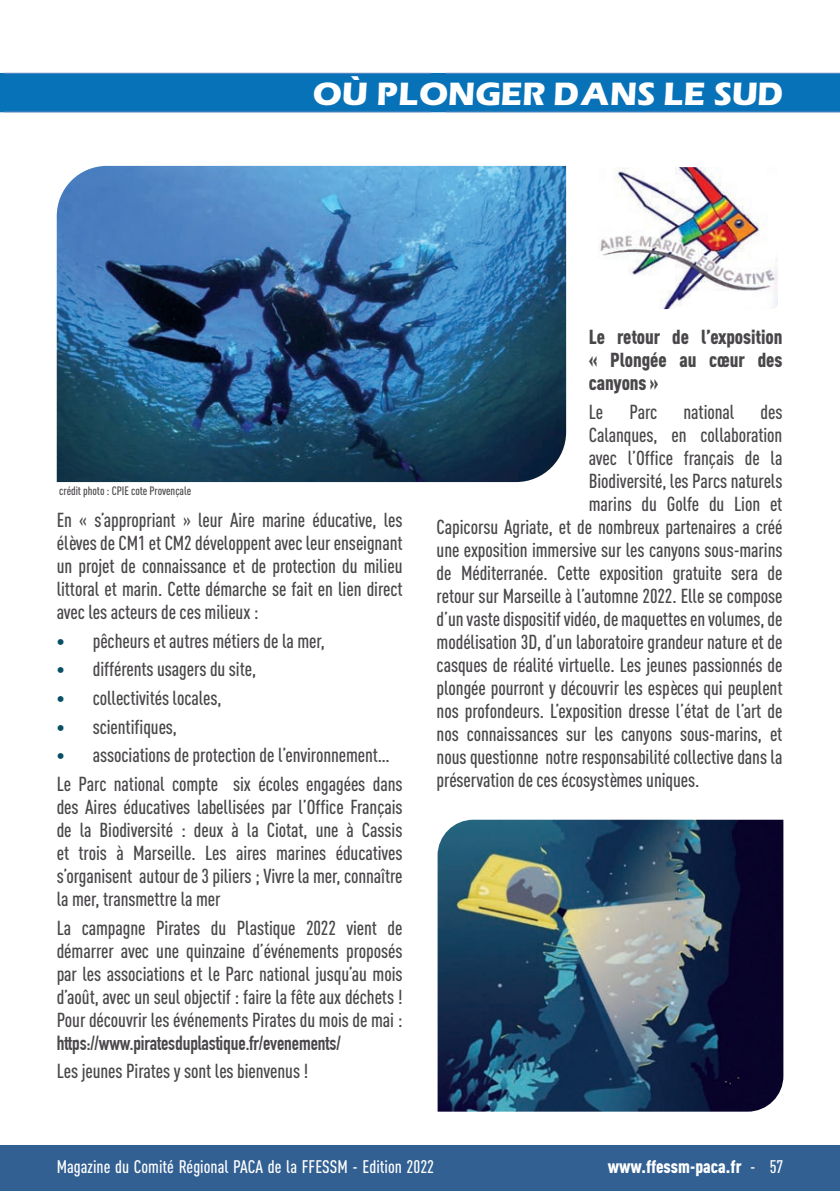
<style>
.page{position:relative;width:840px;height:1191px;background:#fff}
.page>*{position:absolute;margin:0;border:0;box-sizing:border-box;transform-origin:0 0}
.t1{font:700 30px "Eras";color:#fff}
.t2{font:500 20px/23px "DIN Cond";letter-spacing:-.005em;color:#4a474a;text-align:justify}
.t3{font:900 20px/23px "DIN Cond";letter-spacing:-.005em;color:#4a474a;text-align:justify}
.t4{font:700 20px "DIN Condensed";letter-spacing:-.005em;color:#4a474a}
.t5{font:500 18px "DIN Cond";color:#fff}
.t6{font:900 18px "DIN Cond";color:#fff}
.t7{font:500 12px "DIN Cond";letter-spacing:-.005em;color:#4a474a}
.s1{font-weight:900;font-size:18px;color:#074f64}
.s2{font-weight:500}
</style>
<div class="page">
<div style="left:0;top:1145px;width:839px;height:46px;background:#326092"></div>
<img style="left:445px;top:72px;width:394px;height:41px">
<img style="left:0;top:72px;width:431px;height:41px">
<img style="left:431px;top:72px;width:14px;height:41px">
<img style="left:57px;top:166px;width:509px;height:316px">
<img style="left:437px;top:819px;width:346px;height:292px">
<img style="left:598px;top:167px;width:179px;height:142px">
<h1 class="t1" style="left:312px;top:73px;width:472px">OÙ PLONGER DANS LE SUD</h1>
<p class="t7" style="left:59px;top:484px;width:133px">crédit photo : CPIE cote Provençale</p>
<p class="t2" style="left:57px;top:508px;width:347px">En « s’appropriant » leur Aire marine éducative, les élèves de CM1 et CM2 développent avec leur enseignant un projet de connaissance et de protection du milieu littoral et marin. Cette démarche se fait en lien direct avec les acteurs de ces milieux :</p>
<p class="t2" style="left:57px;top:628px;width:269px"><span class="s1">•</span> pêcheurs et autres métiers de la mer,</p>
<p class="t2" style="left:57px;top:657px;width:201px"><span class="s1">•</span> différents usagers du site,</p>
<p class="t2" style="left:57px;top:686px;width:166px"><span class="s1">•</span> collectivités locales,</p>
<p class="t2" style="left:57px;top:714px;width:122px"><span class="s1">•</span> scientifiques,</p>
<p class="t2" style="left:57px;top:740px;width:347px;line-height:28.6px"><span class="s1">•</span> associations de protection de l’environnement…<br>Le Parc national compte six écoles engagées dans</p>
<p class="t2" style="left:57px;top:795px;width:347px">des Aires éducatives labellisées par l’Office Français de la Biodiversité : deux à la Ciotat, une à Cassis et trois à Marseille. Les aires marines éducatives s’organisent autour de 3 piliers ; Vivre la mer, connaître la mer, transmettre la mer</p>
<p class="t2" style="left:57px;top:915px;width:347px">La campagne Pirates du Plastique 2022 vient de démarrer avec une quinzaine d’événements proposés par les associations et le Parc national jusqu’au mois d’août, avec un seul objectif : faire la fête aux déchets !<br>Pour découvrir les événements Pirates du mois de mai :</p>
<p class="t4" style="left:57px;top:1031px;width:285px">https://www.piratesduplastique.fr/evenements/</p>
<p class="t2" style="left:57px;top:1059px;width:253px">Les jeunes Pirates y sont les bienvenus !</p>
<p class="t3" style="left:588px;top:324px;width:195px">Le retour de l’exposition « Plongée au cœur des canyons »</p>
<p class="t2" style="left:588px;top:399px;width:16px">Le</p>
<p class="t2" style="left:629px;top:399px;width:29px">Parc</p>
<p class="t2" style="left:683px;top:399px;width:52px">national</p>
<p class="t2" style="left:760px;top:399px;width:23px">des</p>
<p class="t2" style="left:588px;top:422px;width:195px">Calanques, en collaboration</p>
<p class="t2" style="left:588px;top:445px;width:195px">avec l’Office français de la</p>
<p class="t2" style="left:588px;top:468px;width:195px">Biodiversité, les Parcs naturels</p>
<p class="t2" style="left:588px;top:491px;width:195px">marins du Golfe du Lion et</p>
<p class="t2" style="left:436px;top:514px;width:347px">Capicorsu Agriate, et de nombreux partenaires a créé</p>
<p class="t2" style="left:436px;top:537px;width:347px">une exposition immersive sur les canyons sous-marins</p>
<p class="t2" style="left:436px;top:560px;width:347px">de Méditerranée. Cette exposition gratuite sera de</p>
<p class="t2" style="left:436px;top:583px;width:347px">retour sur Marseille à l’automne 2022. Elle se compose</p>
<p class="t2" style="left:436px;top:606px;width:347px">d’un vaste dispositif vidéo, de maquettes en volumes, de</p>
<p class="t2" style="left:436px;top:629px;width:347px">modélisation 3D, d’un laboratoire grandeur nature et de</p>
<p class="t2" style="left:436px;top:652px;width:347px">casques de réalité virtuelle. Les jeunes passionnés de</p>
<p class="t2" style="left:436px;top:675px;width:347px">plongée pourront y découvrir les espèces qui peuplent</p>
<p class="t2" style="left:436px;top:698px;width:347px">nos profondeurs. L’exposition dresse l’état de l’art de</p>
<p class="t2" style="left:436px;top:721px;width:347px">nos connaissances sur les canyons sous-marins, et</p>
<p class="t2" style="left:436px;top:744px;width:347px">nous questionne notre responsabilité collective dans la</p>
<p class="t2" style="left:436px;top:767px;width:264px">préservation de ces écosystèmes uniques.</p>
<p class="t5" style="left:57px;top:1155px;width:378px">Magazine du Comité Régional PACA de la FFESSM - Edition 2022</p>
<p class="t6" style="left:607px;top:1155px;width:177px">www.ffessm-paca.fr <span class="s2">- 57</span></p>
</div>
